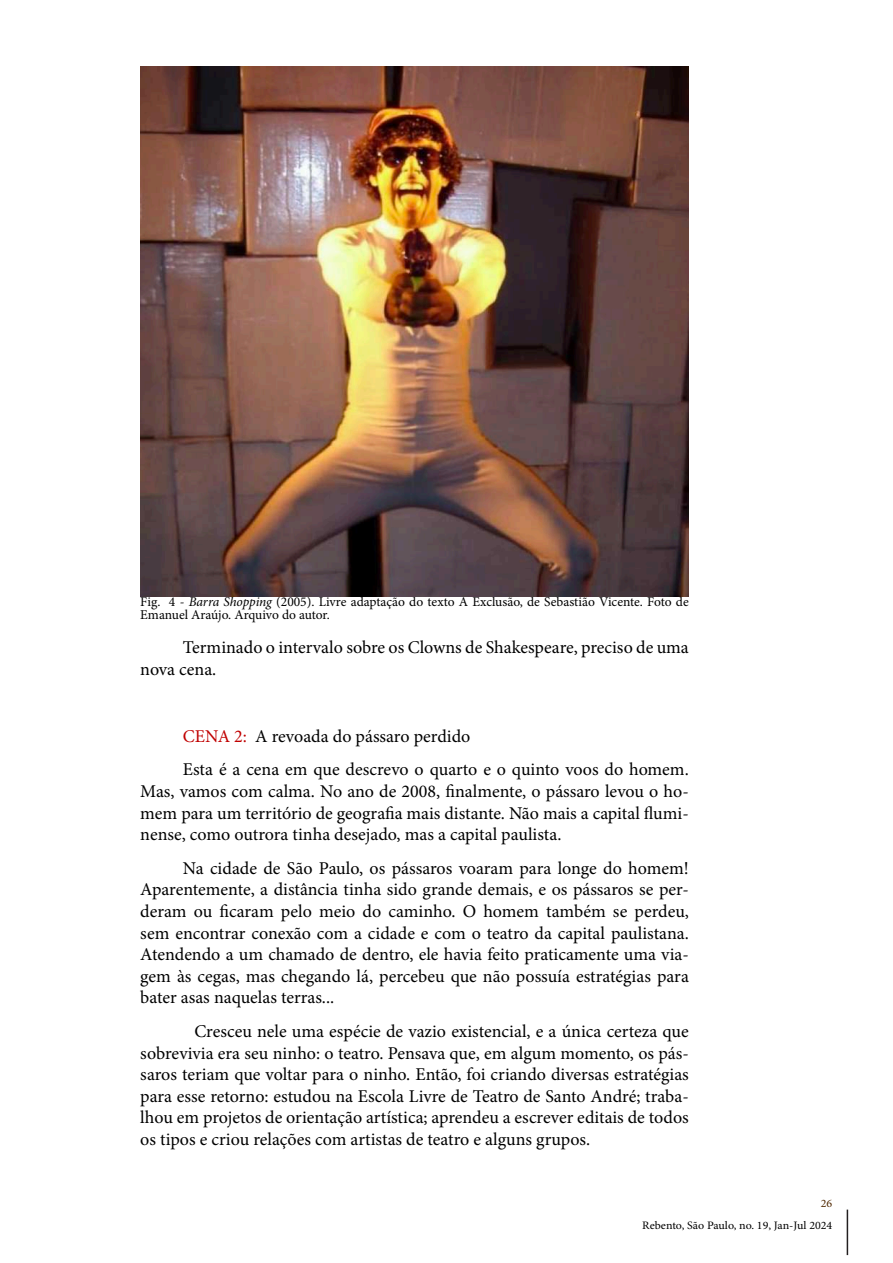
<style>
.page{position:relative;width:893px;height:1263px;background:#fff}
.page>*{position:absolute;margin:0;border:0;box-sizing:border-box;transform-origin:0 0}
.t1{font:18px/21.6px "Minion Pro";color:#000;text-align:justify}
.t2{font:13.5px/13.5px "Minion Pro";color:#000}
.t3{font:11.4px "Minion Pro";color:#000;scale:1.05 1}
.t4{font:11.4px "Minion Pro";color:#502800;scale:1.05 1}
.s1{font-style:italic}
.s2{color:#c00000}
</style>
<div class="page">
<hr style="left:847px;top:1209px;width:1px;height:46px;background:#231f20">
<img style="left:140px;top:66px;width:549px;height:530px">
<p class="t2" style="left:140px;top:595px;width:550px">Fig. 4 - <span class="s1">Barra Shopping</span> (2005). Livre adaptação do texto A Exclusão, de Sebastião Vicente. Foto de<br>Emanuel Araújo. Arquivo do autor.</p>
<p class="t1" style="left:140px;top:636px;width:550px;text-indent:43px">Terminado o intervalo sobre os Clowns de Shakespeare, preciso de uma nova cena.</p>
<p class="t1" style="left:183px;top:719px;width:507px;line-height:33.6px"><span class="s2">CENA 2:</span> A revoada do pássaro perdido<br>Esta é a cena em que descrevo o quarto e o quinto voos do homem.</p>
<p class="t1" style="left:140px;top:780px;width:550px">Mas, vamos com calma. No ano de 2008, finalmente, o pássaro levou o ho&shy;mem para um território de geografia mais distante. Não mais a capital flumi&shy;nense, como outrora tinha desejado, mas a capital paulista.</p>
<p class="t1" style="left:140px;top:857px;width:550px;text-indent:43px">Na cidade de São Paulo, os pássaros voaram para longe do homem!<br>Aparentemente, a distância tinha sido grande demais, e os pássaros se per&shy;deram ou ficaram pelo meio do caminho. O homem também se perdeu, sem encontrar conexão com a cidade e com o teatro da capital paulistana.<br>Atendendo a um chamado de dentro, ele havia feito praticamente uma via&shy;gem às cegas, mas chegando lá, percebeu que não possuía estratégias para bater asas naquelas terras...</p>
<p class="t1" style="left:140px;top:1020px;width:550px;text-indent:54px">Cresceu nele uma espécie de vazio existencial, e a única certeza que sobrevivia era seu ninho: o teatro. Pensava que, em algum momento, os pás&shy;saros teriam que voltar para o ninho. Então, foi criando diversas estratégias para esse retorno: estudou na Escola Livre de Teatro de Santo André; traba&shy;lhou em projetos de orientação artística; aprendeu a escrever editais de todos os tipos e criou relações com artistas de teatro e alguns grupos.</p>
<p class="t4" style="left:821px;top:1195px;width:12px">26</p>
<p class="t3" style="left:642px;top:1218px;width:183px">Rebento, São Paulo, no. 19, Jan-Jul 2024</p>
</div>
